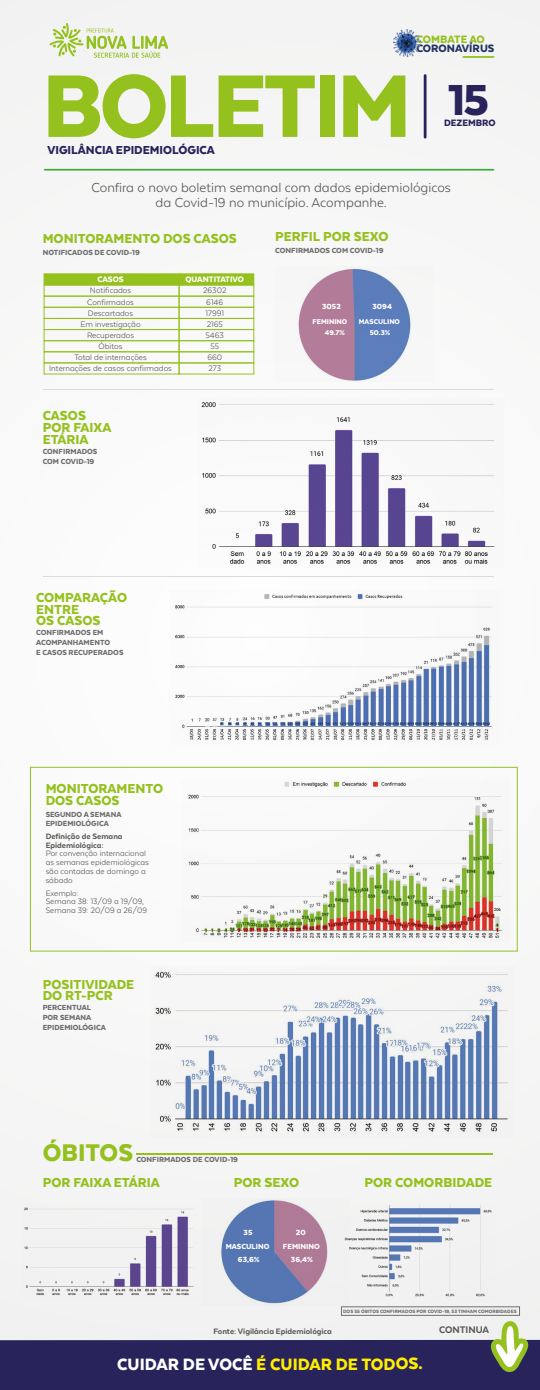
<style>
.page{position:relative;width:540px;height:1390px;background:#fff}
.page>*{position:absolute;margin:0;border:0;box-sizing:border-box;transform-origin:0 0}
.t1{font:900 102.3px "Texta";letter-spacing:-.035em;color:#95c11f}
.t2{font:900 27.8px "Texta";color:#95c11f}
.t3{font:900 18.9px "Texta";color:#ffed00}
.t4{font:900 15px/11.9px "Texta";color:#95c11f}
.t5{font:15px/14.8px "Texta Alt";color:#575756;text-align:center}
.t6{font:900 13.35px "Texta";color:#29235c}
.t7{font:900 12.3px "Texta";color:#213360}
.t8{font:900 12.3px "Texta";letter-spacing:-.005em;color:#95c11f}
.t9{font:800 11px "Texta Alt";color:#575756}
.t10{font:900 10.65px "Texta";color:#29235c}
.t11{font:9.15px/11.1px "Texta Alt";color:#575756;text-align:center}
.t12{font:900 9.15px "Texta";color:#fff}
.t13{font:800 9.05px "Texta Alt";color:#575756}
.t14{font:9px/8.8px "Texta Alt";color:#575756}
.t15{font:800 9px/8.8px "Texta Alt";color:#575756}
.t16{font:900 8.5px/10px "Texta";color:#706f6f}
.t17{font:900 8.5px "Texta";color:#fff}
.t18{font:900 8px "Texta";color:#fff}
.t19{font:900 5.5px "Texta";color:#706f6f}
.s1{color:#fff}
</style>
<div class="page">
<div style="left:0;top:0;width:540px;height:1389px;background:#f7f7f7"></div>
<hr style="left:43px;top:389px;width:451px;height:1px;background:#dadada">
<hr style="left:43px;top:576px;width:451px;height:1px;background:#dadada">
<div style="left:179px;top:273px;width:75px;height:12px;background:#95c11f;border:1px solid #95c11f"></div>
<div style="left:179px;top:285px;width:75px;height:11px;border:1px solid #95c11f"></div>
<div style="left:179px;top:296px;width:75px;height:11px;border:1px solid #95c11f"></div>
<div style="left:179px;top:307px;width:75px;height:12px;border:1px solid #95c11f"></div>
<div style="left:179px;top:318px;width:75px;height:12px;border:1px solid #95c11f"></div>
<div style="left:179px;top:329px;width:75px;height:12px;border:1px solid #95c11f"></div>
<div style="left:179px;top:340px;width:75px;height:12px;border:1px solid #95c11f"></div>
<div style="left:179px;top:351px;width:75px;height:12px;border:1px solid #95c11f"></div>
<div style="left:179px;top:362px;width:75px;height:12px;border:1px solid #95c11f"></div>
<div style="left:44px;top:273px;width:135px;height:12px;background:#95c11f;border:1px solid #95c11f"></div>
<div style="left:44px;top:285px;width:135px;height:11px;border:1px solid #95c11f"></div>
<div style="left:44px;top:296px;width:135px;height:11px;border:1px solid #95c11f"></div>
<div style="left:44px;top:307px;width:135px;height:12px;border:1px solid #95c11f"></div>
<div style="left:44px;top:318px;width:135px;height:12px;border:1px solid #95c11f"></div>
<div style="left:44px;top:329px;width:135px;height:12px;border:1px solid #95c11f"></div>
<div style="left:44px;top:340px;width:135px;height:12px;border:1px solid #95c11f"></div>
<div style="left:44px;top:351px;width:135px;height:12px;border:1px solid #95c11f"></div>
<div style="left:44px;top:362px;width:135px;height:12px;border:1px solid #95c11f"></div>
<img style="left:394px;top:29px;width:26px;height:27px">
<hr style="left:462px;top:56px;width:32px;height:2px;background:#95c11f">
<svg style="left:44px;top:169px;width:450px;height:1px"></svg>
<hr style="left:424px;top:74px;width:3px;height:64px;background:#29235c">
<svg style="left:0;top:1321px;width:540px;height:68px"></svg>
<div style="left:30px;top:767px;width:488px;height:184px;border:1px solid #95c11f"></div>
<hr style="left:136px;top:1153px;width:357px;height:1px;background:#95c11f">
<div style="left:341px;top:1306px;width:179px;height:9px;border:1px solid #706f6f"></div>
<svg style="left:49px;top:23px;width:119px;height:35px"></svg>
<img style="left:219px;top:1198px;width:110px;height:107px">
<img style="left:298px;top:267px;width:113px;height:114px">
<img style="left:201px;top:402px;width:294px;height:162px">
<img style="left:188px;top:781px;width:314px;height:158px">
<img style="left:175px;top:594px;width:317px;height:146px">
<img style="left:155px;top:971px;width:353px;height:163px">
<img style="left:24px;top:1207px;width:170px;height:89px">
<img style="left:344px;top:1204px;width:148px;height:93px">
<h3 class="t8" style="left:416px;top:33px;width:70px">COMBATE AO</h3>
<h3 class="t7" style="left:416px;top:42px;width:80px">CORONAVÍRUS</h3>
<h1 class="t1" style="left:42px;top:53px;width:449px">BOLETIM <sup>15</sup></h1>
<h3 class="t6" style="left:47px;top:143px;width:169px">VIGILÂNCIA EPIDEMIOLÓGICA</h3>
<p class="t10" style="left:444px;top:117px;width:53px">DEZEMBRO</p>
<h3 class="t5" style="left:91px;top:180px;width:361px">Confira o novo boletim semanal com dados epidemiológicos da Covid-19 no município. Acompanhe.</h3>
<h3 class="t4" style="left:43px;top:233px;width:196px">MONITORAMENTO DOS CASOS</h3>
<p class="t16" style="left:43px;top:248px;width:99px">NOTIFICADOS DE COVID-19</p>
<p class="t12" style="left:97px;top:275px;width:28px">CASOS</p>
<p class="t11" style="left:49px;top:285px;width:124px">Notificados<br>Confirmados<br>Descartados<br>Em investigação<br>Recuperados<br>Óbitos<br>Total de internações<br>Internações de casos confirmados</p>
<p class="t12" style="left:185px;top:275px;width:60px">QUANTITATIVO</p>
<p class="t11" style="left:203px;top:285px;width:25px">26302<br>6146<br>17991<br>2165<br>5463<br>55<br>660<br>273</p>
<h3 class="t4" style="left:43px;top:409px;width:70px">CASOS<br>POR FAIXA<br>ETÁRIA</h3>
<p class="t16" style="left:43px;top:446px;width:56px">CONFIRMADOS<br>COM COVID-19</p>
<h3 class="t4" style="left:275px;top:231px;width:115px">PERFIL POR SEXO</h3>
<p class="t16" style="left:275px;top:246px;width:110px">CONFIRMADOS COM COVID-19</p>
<p class="t17" style="left:322px;top:302px;width:20px">3052</p>
<p class="t17" style="left:372px;top:302px;width:21px">3094</p>
<p class="t18" style="left:313px;top:317px;width:36px">FEMININO</p>
<p class="t18" style="left:359px;top:317px;width:43px">MASCULINO</p>
<p class="t18" style="left:325px;top:329px;width:22px">49.7%</p>
<p class="t18" style="left:370px;top:329px;width:22px">50.3%</p>
<h3 class="t4" style="left:36px;top:591px;width:92px">COMPARAÇÃO<br>ENTRE<br>OS CASOS</h3>
<p class="t16" style="left:36px;top:627px;width:89px">CONFIRMADOS EM<br>ACOMPANHAMENTO<br>E CASOS RECUPERADOS</p>
<h3 class="t4" style="left:46px;top:782px;width:119px">MONITORAMENTO<br>DOS CASOS</h3>
<p class="t16" style="left:46px;top:810px;width:77px;line-height:8.5px">SEGUNDO A SEMANA<br>EPIDEMIOLÓGICA</p>
<p class="t15" style="left:46px;top:831px;width:78px">Definição de Semana<br>Epidemiológica:</p>
<p class="t14" style="left:46px;top:849px;width:105px">Por convenção internacional as semanas epidemiológicas são contadas de domingo a sábado</p>
<p class="t14" style="left:46px;top:888px;width:103px">Exemplo:<br>Semana 38: 13/09 a 19/09,<br>Semana 39: 20/09 a 26/09</p>
<h3 class="t4" style="left:43px;top:977px;width:93px">POSITIVIDADE<br>DO RT-PCR</h3>
<p class="t16" style="left:43px;top:1002px;width:65px">PERCENTUAL<br>POR SEMANA<br>EPIDEMIOLÓGICA</p>
<h2 class="t2" style="left:43px;top:1137px;width:92px">ÓBITOS</h2>
<p class="t16" style="left:136px;top:1153px;width:103px">CONFIRMADOS DE COVID-19</p>
<h3 class="t4" style="left:43px;top:1176px;width:119px">POR FAIXA ETÁRIA</h3>
<h3 class="t4" style="left:234px;top:1176px;width:67px">POR SEXO</h3>
<h3 class="t4" style="left:365px;top:1176px;width:129px">POR COMORBIDADE</h3>
<p class="t17" style="left:244px;top:1227px;width:10px">35</p>
<p class="t17" style="left:296px;top:1227px;width:11px">20</p>
<p class="t17" style="left:226px;top:1242px;width:45px">MASCULINO</p>
<p class="t17" style="left:283px;top:1242px;width:38px">FEMININO</p>
<p class="t17" style="left:238px;top:1254px;width:23px">63,6%</p>
<p class="t17" style="left:291px;top:1254px;width:23px">36,4%</p>
<p class="t19" style="left:343px;top:1308px;width:175px">DOS 55 ÓBITOS CONFIRMADOS POR COVID-19, 53 TINHAM COMORBIDADES</p>
<p class="t13" style="left:213px;top:1325px;width:120px">Fonte: Vigilância Epidemiológica</p>
<p class="t9" style="left:439px;top:1323px;width:52px">CONTINUA</p>
<h3 class="t3" style="left:117px;top:1353px;width:307px"><span class="s1">CUIDAR DE VOCÊ</span> É CUIDAR DE TODOS.</h3>
</div>
